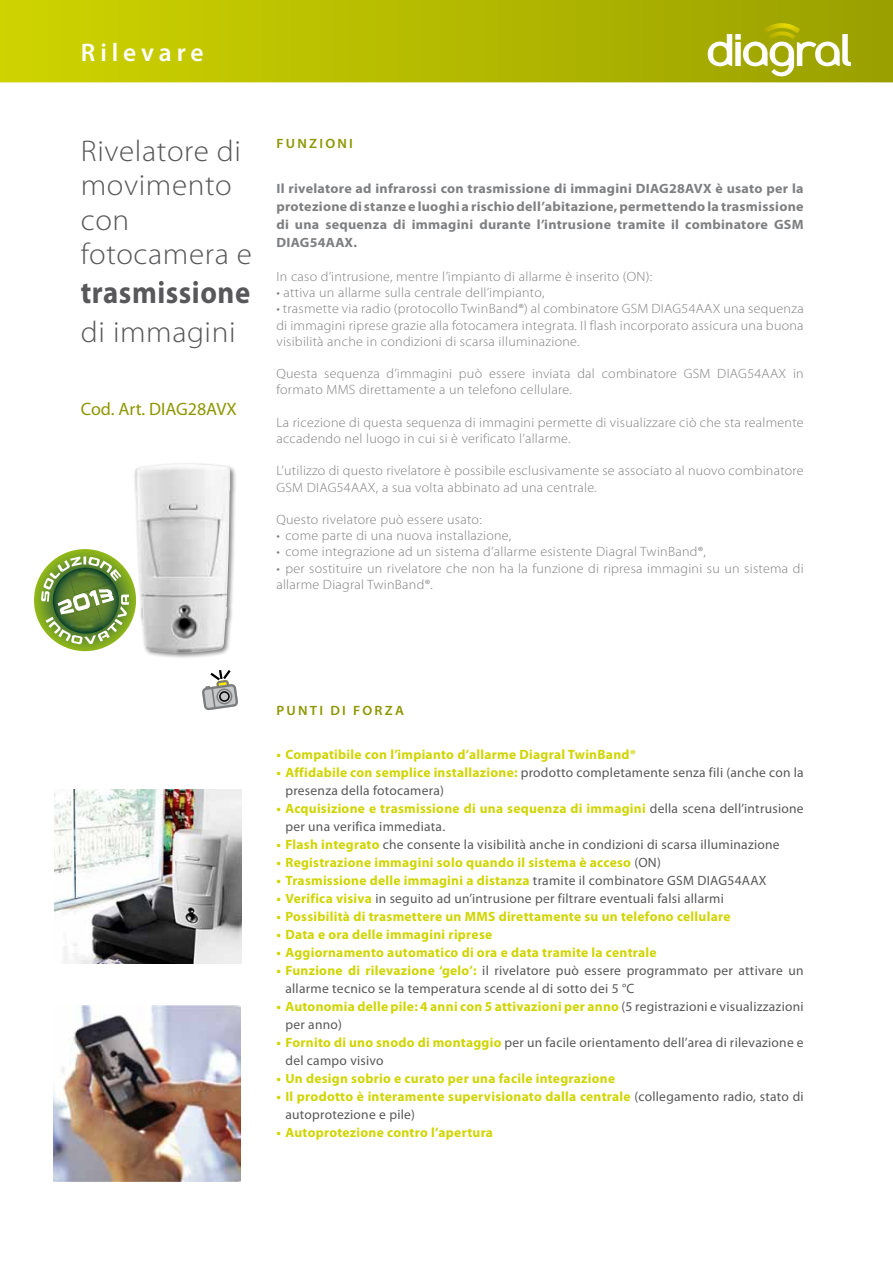
<style>
.page{position:relative;width:893px;height:1263px;background:#fff}
.page>*{position:absolute;margin:0;border:0;box-sizing:border-box;transform-origin:0 0}
.t1{font:700 31.5px "Myriad Pro";letter-spacing:.02em;color:#58585a;scale:.91 1}
.t2{font:300 30px/34.5px "Myriad Pro";letter-spacing:.02em;color:#58585a;scale:1.04 1}
.t3{font:600 25.5px "Myriad Pro";letter-spacing:.19em;color:#fff}
.t4{font:18px "Myriad Pro";color:#8c9700}
.t5{font:300 13.5px/16.2px "Myriad Pro";letter-spacing:.02em;color:#7e7f81;scale:1.04 1}
.t6{font:700 13.5px/18px "Myriad Pro";letter-spacing:.02em;color:#d0d500}
.t7{font:13.5px/18px "Myriad Pro";letter-spacing:.02em;color:#58585a}
.t8{font:700 13.5px/18px "Myriad Pro";letter-spacing:.02em;color:#7e7f81;text-align:justify;scale:1.04 1}
.t9{font:600 13.5px "Myriad Pro";letter-spacing:.16em;color:#8c9700;scale:1.04 1}
.s1{font-weight:700;color:#d0d500}
.s2{font-weight:400;color:#58585a}
</style>
<div class="page">
<div style="left:133px;top:462px;width:104px;height:197px;background:#000;opacity:.5"></div>
<img style="left:135px;top:464px;width:95px;height:189px">
<svg style="left:0;top:0;width:893px;height:82px;background:#b6bc00"></svg>
<img style="left:53px;top:1006px;width:187px;height:175px">
<img style="left:54px;top:790px;width:187px;height:173px">
<svg style="left:708px;top:23px;width:143px;height:53px"></svg>
<svg style="left:34px;top:549px;width:102px;height:102px"></svg>
<svg style="left:41px;top:556px;width:88px;height:88px"></svg>
<svg style="left:202px;top:670px;width:36px;height:40px"></svg>
<h3 class="t3" style="left:81px;top:36px;width:125px">RILEVARE</h3>
<h2 class="t2" style="left:81px;top:134px;width:166px">Rivelatore di movimento con fotocamera e</h2>
<h1 class="t1" style="left:81px;top:272px;width:188px">trasmissione</h1>
<h2 class="t2" style="left:81px;top:315px;width:150px">di immagini</h2>
<h3 class="t4" style="left:81px;top:397px;width:157px">Cod. Art. DIAG28AVX</h3>
<p class="t9" style="left:277px;top:135px;width:75px">FUNZIONI</p>
<p class="t8" style="left:276px;top:179px;width:508px">Il rivelatore ad infrarossi con trasmissione di immagini DIAG28AVX è usato per la protezione di stanze e luoghi a rischio dell’abitazione, permettendo la trasmissione di una sequenza di immagini durante l’intrusione tramite il combinatore GSM DIAG54AAX.</p>
<p class="t5" style="left:276px;top:269px;width:363px">In caso d’intrusione, mentre l’impianto di allarme è inserito (ON):</p>
<p class="t5" style="left:276px;top:285px;width:259px">• attiva un allarme sulla centrale dell’impianto,</p>
<p class="t5" style="left:276px;top:301px;width:509px;text-align:justify">• trasmette via radio (protocollo TwinBand®) al combinatore GSM DIAG54AAX una sequenza di immagini riprese grazie alla fotocamera integrata. Il flash incorporato assicura una buona visibilità anche in condizioni di scarsa illuminazione.</p>
<p class="t5" style="left:276px;top:366px;width:509px">Questa sequenza d’immagini può essere inviata dal combinatore GSM DIAG54AAX in formato MMS direttamente a un telefono cellulare.</p>
<p class="t5" style="left:276px;top:414px;width:509px">La ricezione di questa sequenza di immagini permette di visualizzare ciò che sta realmente accadendo nel luogo in cui si è verificato l’allarme.</p>
<p class="t5" style="left:276px;top:463px;width:508px">L’utilizzo di questo rivelatore è possibile esclusivamente se associato al nuovo combinatore<br>GSM DIAG54AAX, a sua volta abbinato ad una centrale.</p>
<p class="t5" style="left:276px;top:512px;width:199px">Questo rivelatore può essere usato:</p>
<p class="t5" style="left:276px;top:528px;width:227px">• come parte di una nuova installazione,</p>
<p class="t5" style="left:276px;top:544px;width:415px">• come integrazione ad un sistema d’allarme esistente Diagral TwinBand®,</p>
<p class="t5" style="left:276px;top:560px;width:509px">• per sostituire un rivelatore che non ha la funzione di ripresa immagini su un sistema di allarme Diagral TwinBand®.</p>
<p class="t9" style="left:277px;top:702px;width:124px">PUNTI DI F OR ZA</p>
<p class="t6" style="left:276px;top:745px;width:361px">• Compatibile con l’impianto d’allarme Diagral TwinBand®</p>
<p class="t7" style="left:285px;top:764px;width:520px;text-indent:-9px"><span class="s1">• Affidabile con semplice installazione:</span> prodotto completamente senza fili (anche con la presenza della fotocamera)</p>
<p class="t6" style="left:285px;top:799px;width:520px;text-indent:-9px">• Acquisizione e trasmissione di una sequenza di immagini <span class="s2">della scena dell’intrusione per una verifica immediata.</span></p>
<p class="t7" style="left:276px;top:836px;width:505px"><span class="s1">• Flash integrato</span> che consente la visibilità anche in condizioni di scarsa illuminazione</p>
<p class="t6" style="left:276px;top:853px;width:386px">• Registrazione immagini solo quando il sistema è acceso <span class="s2">(ON)</span></p>
<p class="t6" style="left:276px;top:871px;width:492px">• Trasmissione delle immagini a distanza <span class="s2">tramite il combinatore GSM DIAG54AAX</span></p>
<p class="t7" style="left:276px;top:890px;width:449px"><span class="s1">• Verifica visiva</span> in seguito ad un’intrusione per filtrare eventuali falsi allarmi</p>
<p class="t6" style="left:276px;top:907px;width:456px">• Possibilità di trasmettere un MMS direttamente su un telefono cellulare</p>
<p class="t6" style="left:276px;top:925px;width:217px">• Data e ora delle immagini riprese</p>
<p class="t6" style="left:276px;top:943px;width:382px">• Aggiornamento automatico di ora e data tramite la centrale</p>
<p class="t7" style="left:285px;top:962px;width:520px;text-indent:-9px"><span class="s1">• Funzione di rilevazione ‘gelo’:</span> il rivelatore può essere programmato per attivare un allarme tecnico se la temperatura scende al di sotto dei 5 °C</p>
<p class="t6" style="left:285px;top:997px;width:520px;text-indent:-9px">• Autonomia delle pile: 4 anni con 5 attivazioni per anno <span class="s2">(5 registrazioni e visualizzazioni per anno)</span></p>
<p class="t7" style="left:285px;top:1034px;width:520px;text-indent:-9px"><span class="s1">• Fornito di uno snodo di montaggio</span> per un facile orientamento dell’area di rilevazione e del campo visivo</p>
<p class="t6" style="left:276px;top:1069px;width:340px">• Un design sobrio e curato per una facile integrazione</p>
<p class="t6" style="left:285px;top:1087px;width:520px;text-indent:-9px">• Il prodotto è interamente supervisionato dalla centrale <span class="s2">(collegamento radio, stato di autoprotezione e pile)</span></p>
<p class="t6" style="left:276px;top:1123px;width:218px">• Autoprotezione contro l’apertura</p>
</div>
